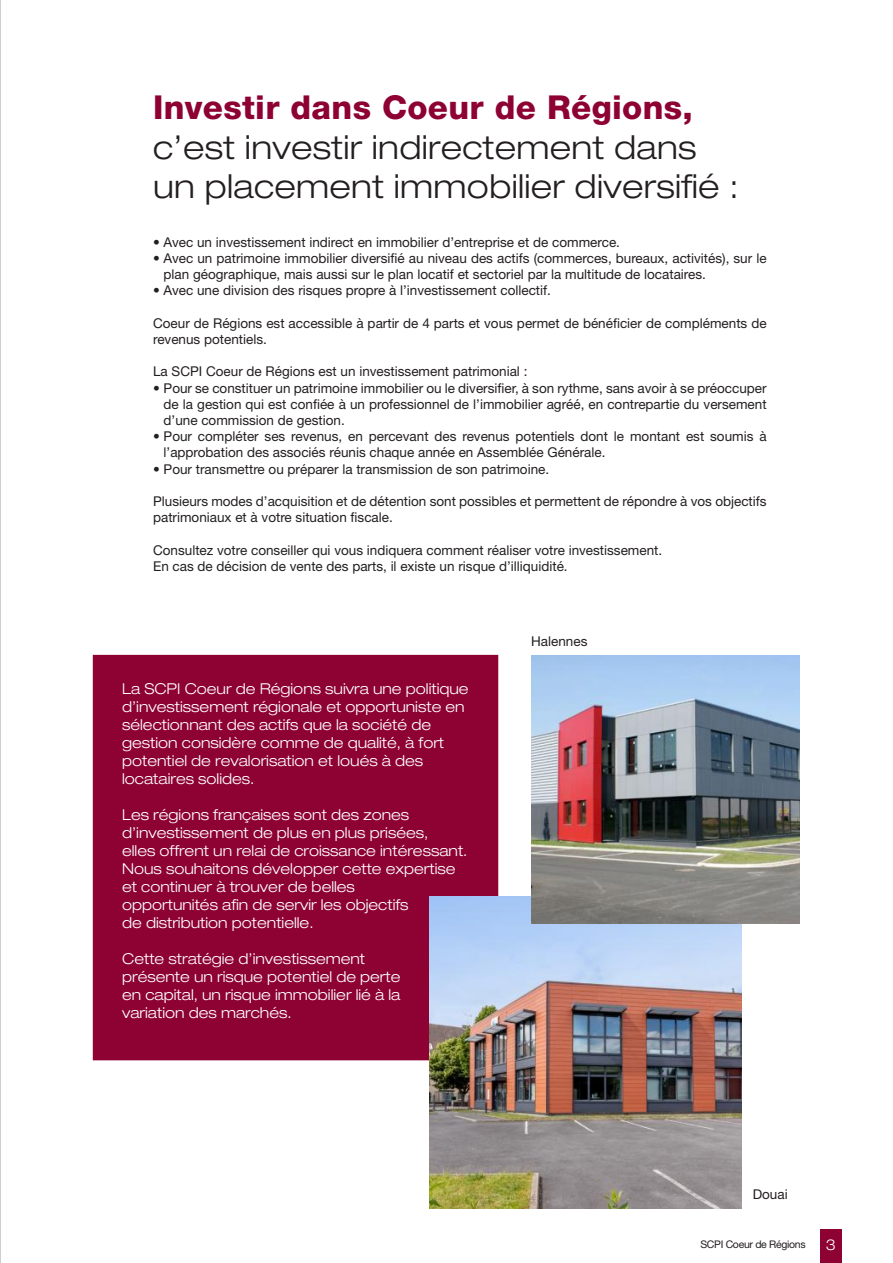
<style>
.page{position:relative;width:893px;height:1263px;background:#fff}
.page>*{position:absolute;margin:0;border:0;box-sizing:border-box;transform-origin:0 0}
.t1{font:300 expanded 33px "Helvetica Neue";letter-spacing:.01em;color:#231f20}
.t2{font:800 33px "Helvetica Neue";letter-spacing:.01em;color:#8d0133}
.t3{font:300 expanded 15px/18px "Helvetica Neue";color:#fff}
.t4{font:13.5px/16.2px "Helvetica Neue";color:#231f20}
.t5{font:10.5px "Helvetica Neue";letter-spacing:-.03em;color:#231f20}
</style>
<div class="page">
<div style="left:93px;top:655px;width:405px;height:405px;background:#8d0133"></div>
<img style="left:429px;top:897px;width:313px;height:312px">
<img style="left:531px;top:656px;width:268px;height:268px">
<div style="left:820px;top:1229px;width:21px;height:34px;background:#8d0133"></div>
<hr style="left:0;top:0;width:1px;height:1263px;background:#9d9fa2">
<p class="t2" style="left:153px;top:88px;width:541px">Investir dans Coeur de Régions,</p>
<p class="t1" style="left:153px;top:127px;width:545px">c’est investir indirectement dans</p>
<p class="t1" style="left:153px;top:167px;width:587px">un placement immobilier diversifié :</p>
<p class="t4" style="left:153px;top:234px;width:468px">• Avec un investissement indirect en immobilier d’entreprise et de commerce.</p>
<p class="t4" style="left:164px;top:250px;width:605px;text-indent:-11px">• Avec un patrimoine immobilier diversifié au niveau des actifs (commerces, bureaux, activités), sur le plan géographique, mais aussi sur le plan locatif et sectoriel par la multitude de locataires.</p>
<p class="t4" style="left:153px;top:282px;width:399px">• Avec une division des risques propre à l’investissement collectif.</p>
<p class="t4" style="left:153px;top:315px;width:615px">Coeur de Régions est accessible à partir de 4 parts et vous permet de bénéficier de compléments de revenus potentiels.</p>
<p class="t4" style="left:153px;top:363px;width:376px">La SCPI Coeur de Régions est un investissement patrimonial :</p>
<p class="t4" style="left:164px;top:380px;width:605px;text-align:justify;text-indent:-11px">• Pour se constituer un patrimoine immobilier ou le diversifier, à son rythme, sans avoir à se préoccuper de la gestion qui est confiée à un professionnel de l’immobilier agréé, en contrepartie du versement d’une commission de gestion.</p>
<p class="t4" style="left:164px;top:428px;width:604px;text-indent:-11px">• Pour compléter ses revenus, en percevant des revenus potentiels dont le montant est soumis à l’approbation des associés réunis chaque année en Assemblée Générale.</p>
<p class="t4" style="left:153px;top:461px;width:398px">• Pour transmettre ou préparer la transmission de son patrimoine.</p>
<p class="t4" style="left:153px;top:493px;width:615px">Plusieurs modes d’acquisition et de détention sont possibles et permettent de répondre à vos objectifs patrimoniaux et à votre situation fiscale.</p>
<p class="t4" style="left:153px;top:542px;width:511px">Consultez votre conseiller qui vous indiquera comment réaliser votre investissement.</p>
<p class="t4" style="left:153px;top:558px;width:416px">En cas de décision de vente des parts, il existe un risque d’illiquidité.</p>
<p class="t3" style="left:122px;top:680px;width:348px">La SCPI Coeur de Régions suivra une politique d’investissement régionale et opportuniste en sélectionnant des actifs que la société de</p>
<p class="t3" style="left:122px;top:734px;width:324px">gestion considère comme de qualité, à fort potentiel de revalorisation et loués à des</p>
<p class="t3" style="left:122px;top:770px;width:134px">locataires solides.</p>
<p class="t3" style="left:122px;top:806px;width:289px">Les régions françaises sont des zones</p>
<p class="t3" style="left:122px;top:824px;width:308px">d’investissement de plus en plus prisées,</p>
<p class="t3" style="left:122px;top:842px;width:347px">elles offrent un relai de croissance intéressant.<br>Nous souhaitons développer cette expertise</p>
<p class="t3" style="left:122px;top:878px;width:234px">et continuer à trouver de belles</p>
<p class="t3" style="left:122px;top:896px;width:288px">opportunités afin de servir les objectifs de distribution potentielle.</p>
<p class="t3" style="left:122px;top:950px;width:245px">Cette stratégie d’investissement</p>
<p class="t3" style="left:122px;top:968px;width:280px">présente un risque potentiel de perte</p>
<p class="t3" style="left:122px;top:986px;width:280px">en capital, un risque immobilier lié à la</p>
<p class="t3" style="left:122px;top:1004px;width:171px">variation des marchés.</p>
<p class="t4" style="left:531px;top:633px;width:58px">Halennes</p>
<p class="t4" style="left:753px;top:1186px;width:37px">Douai</p>
<p class="t5" style="left:700px;top:1238px;width:107px">SCPI Coeur de Régions</p>
<p class="t3" style="left:826px;top:1235px;width:12px">3</p>
</div>
